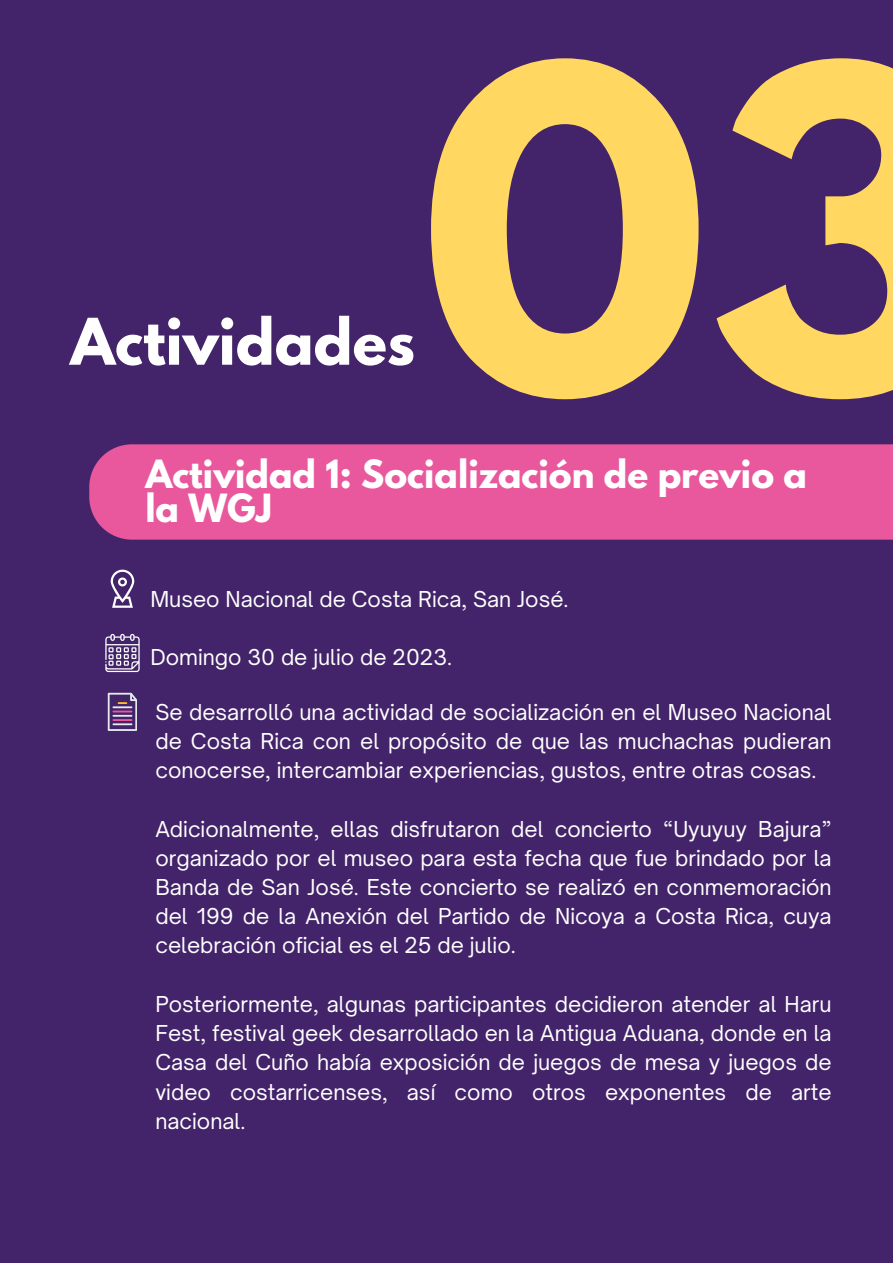
<style>
.page{position:relative;width:893px;height:1264px;background:#fff}
.page>*{position:absolute;margin:0;border:0;box-sizing:border-box;transform-origin:0 0}
.t1{font:700 398.55px "League Spartan";color:#ffd761}
.t2{font:700 57px "League Spartan";color:#fff}
.t3{font:700 34.5px "League Spartan";color:#fff}
.t4{font:21px/29.2px "Open Sauce One";color:#fff;text-align:justify}
</style>
<div class="page">
<div style="left:0;top:0;width:892px;height:1262px;background:#432369"></div>
<div style="left:89px;top:444px;width:803px;height:95px;background:#e9589c"></div>
<svg style="left:111px;top:569px;width:23px;height:39px"></svg>
<svg style="left:105px;top:634px;width:35px;height:38px"></svg>
<svg style="left:108px;top:692px;width:29px;height:39px"></svg>
<hr style="left:112px;top:719px;width:20px;height:2px;background:#e9589c">
<hr style="left:112px;top:723px;width:20px;height:2px;background:#e4e9ea">
<p class="t2" style="left:70px;top:313px;width:346px">Actividades</p>
<p class="t1" style="left:420px;top:34px;width:556px">03</p>
<p class="t3" style="left:145px;top:457px;width:663px">Actividad 1: Socialización de previo a</p>
<p class="t3" style="left:145px;top:491px;width:128px">la WGJ</p>
<p class="t4" style="left:150px;top:584px;width:419px">Museo Nacional de Costa Rica, San José.</p>
<p class="t4" style="left:150px;top:642px;width:303px">Domingo 30 de julio de 2023.</p>
<p class="t4" style="left:155px;top:697px;width:677px">Se desarrolló una actividad de socialización en el Museo Nacional de Costa Rica con el propósito de que las muchachas pudieran conocerse, intercambiar experiencias, gustos, entre otras cosas.</p>
<p class="t4" style="left:155px;top:813px;width:677px">Adicionalmente, ellas disfrutaron del concierto “Uyuyuy Bajura” organizado por el museo para esta fecha que fue brindado por la Banda de San José. Este concierto se realizó en conmemoración del 199 de la Anexión del Partido de Nicoya a Costa Rica, cuya celebración oficial es el 25 de julio.</p>
<p class="t4" style="left:155px;top:989px;width:677px">Posteriormente, algunas participantes decidieron atender al Haru Fest, festival geek desarrollado en la Antigua Aduana, donde en la Casa del Cuño había exposición de juegos de mesa y juegos de video costarricenses, así como otros exponentes de arte nacional.</p>
</div>
